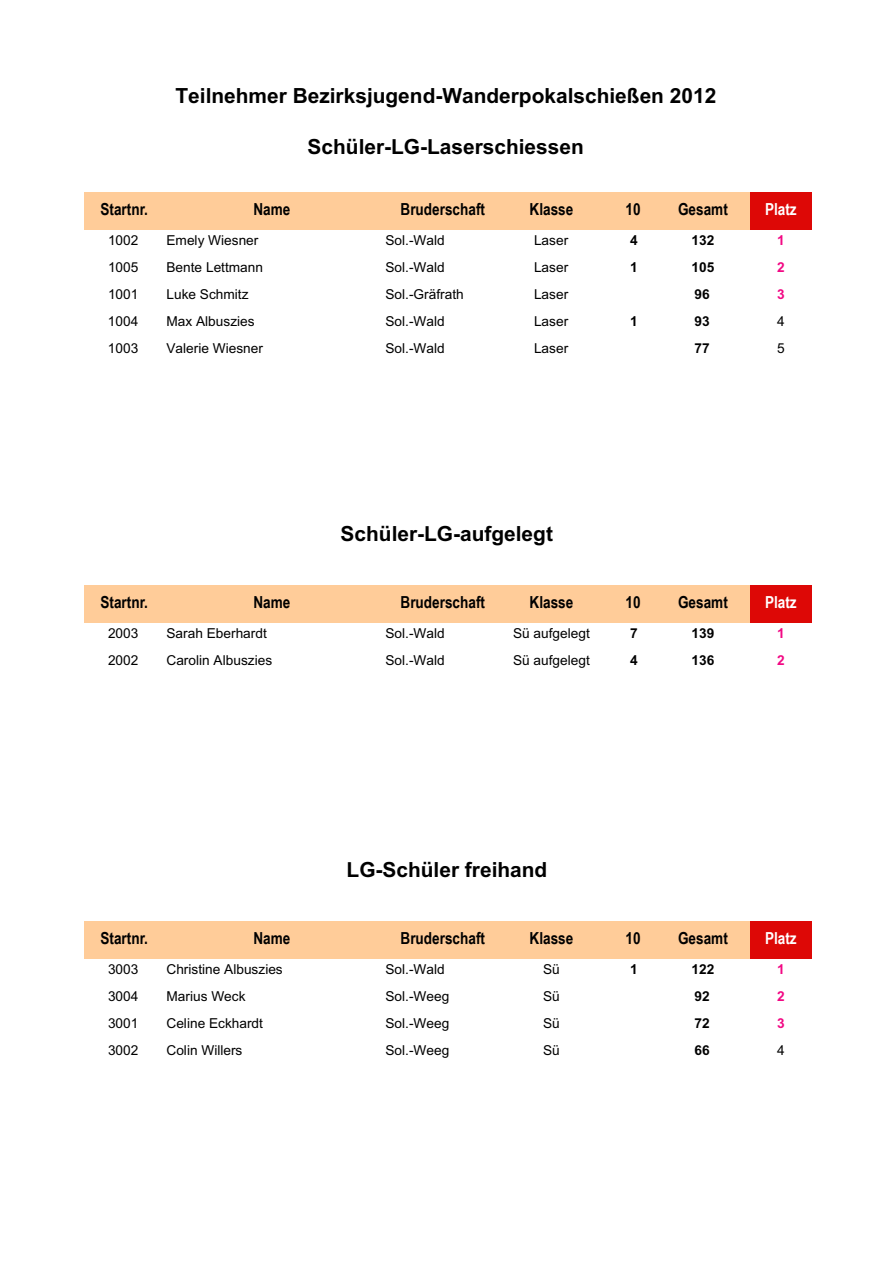
<style>
.page{position:relative;width:893px;height:1263px;background:#fff}
.page>*{position:absolute;margin:0;border:0;box-sizing:border-box;transform-origin:0 0}
.t1{font:700 20.85px "Arial";color:#000}
.t2{font:700 16.5px "Arial Narrow";color:#000}
.t3{font:700 16.5px "Arial Narrow";color:#fff}
.t4{font:13.65px "Arial";color:#000}
.t5{font:700 13.65px "Arial";color:#000}
.t6{font:700 13.65px "Arial";color:#f20884}
</style>
<div class="page">
<div style="left:84px;top:192px;width:668px;height:37px;background:#fc9"></div>
<div style="left:750px;top:192px;width:61px;height:37px;background:#dd0806"></div>
<div style="left:84px;top:585px;width:668px;height:37px;background:#fc9"></div>
<div style="left:750px;top:585px;width:61px;height:37px;background:#dd0806"></div>
<div style="left:84px;top:921px;width:668px;height:37px;background:#fc9"></div>
<div style="left:750px;top:921px;width:61px;height:37px;background:#dd0806"></div>
<h1 class="t1" style="left:175px;top:88px;width:542px">Teilnehmer Bezirksjugend-Wanderpokalschießen 2012</h1>
<h1 class="t1" style="left:308px;top:139px;width:278px">Schüler-LG-Laserschiessen</h1>
<p class="t2" style="left:100px;top:200px;width:49px">Startnr.</p>
<p class="t2" style="left:253px;top:200px;width:38px">Name</p>
<p class="t2" style="left:401px;top:200px;width:86px">Bruderschaft</p>
<p class="t2" style="left:530px;top:200px;width:45px">Klasse</p>
<p class="t2" style="left:626px;top:200px;width:17px">10</p>
<p class="t2" style="left:678px;top:200px;width:51px">Gesamt</p>
<p class="t3" style="left:765px;top:200px;width:33px">Platz</p>
<p class="t4" style="left:108px;top:235px;width:32px">1002</p>
<p class="t4" style="left:166px;top:235px;width:93px">Emely Wiesner</p>
<p class="t4" style="left:385px;top:235px;width:61px">Sol.-Wald</p>
<p class="t4" style="left:534px;top:235px;width:36px">Laser</p>
<p class="t5" style="left:630px;top:236px;width:9px">4</p>
<p class="t5" style="left:692px;top:236px;width:24px">132</p>
<p class="t6" style="left:777px;top:236px;width:9px">1</p>
<p class="t4" style="left:108px;top:262px;width:32px">1005</p>
<p class="t4" style="left:166px;top:262px;width:98px">Bente Lettmann</p>
<p class="t4" style="left:385px;top:262px;width:61px">Sol.-Wald</p>
<p class="t4" style="left:534px;top:262px;width:36px">Laser</p>
<p class="t5" style="left:630px;top:263px;width:9px">1</p>
<p class="t5" style="left:692px;top:263px;width:24px">105</p>
<p class="t6" style="left:777px;top:263px;width:9px">2</p>
<p class="t4" style="left:108px;top:289px;width:32px">1001</p>
<p class="t4" style="left:166px;top:289px;width:84px">Luke Schmitz</p>
<p class="t4" style="left:385px;top:289px;width:80px">Sol.-Gräfrath</p>
<p class="t4" style="left:534px;top:289px;width:36px">Laser</p>
<p class="t5" style="left:694px;top:290px;width:17px">96</p>
<p class="t6" style="left:777px;top:290px;width:9px">3</p>
<p class="t4" style="left:108px;top:317px;width:32px">1004</p>
<p class="t4" style="left:166px;top:317px;width:90px">Max Albuszies</p>
<p class="t4" style="left:385px;top:317px;width:61px">Sol.-Wald</p>
<p class="t4" style="left:534px;top:317px;width:36px">Laser</p>
<p class="t5" style="left:630px;top:317px;width:9px">1</p>
<p class="t5" style="left:694px;top:317px;width:17px">93</p>
<p class="t4" style="left:777px;top:317px;width:9px">4</p>
<p class="t4" style="left:108px;top:344px;width:32px">1003</p>
<p class="t4" style="left:166px;top:344px;width:98px">Valerie Wiesner</p>
<p class="t4" style="left:385px;top:344px;width:61px">Sol.-Wald</p>
<p class="t4" style="left:534px;top:344px;width:36px">Laser</p>
<p class="t5" style="left:694px;top:344px;width:17px">77</p>
<p class="t4" style="left:777px;top:344px;width:9px">5</p>
<h1 class="t1" style="left:341px;top:526px;width:214px">Schüler-LG-aufgelegt</h1>
<p class="t2" style="left:100px;top:593px;width:49px">Startnr.</p>
<p class="t2" style="left:253px;top:593px;width:38px">Name</p>
<p class="t2" style="left:401px;top:593px;width:86px">Bruderschaft</p>
<p class="t2" style="left:530px;top:593px;width:45px">Klasse</p>
<p class="t2" style="left:626px;top:593px;width:17px">10</p>
<p class="t2" style="left:678px;top:593px;width:51px">Gesamt</p>
<p class="t3" style="left:765px;top:593px;width:33px">Platz</p>
<p class="t4" style="left:108px;top:628px;width:32px">2003</p>
<p class="t4" style="left:166px;top:628px;width:102px">Sarah Eberhardt</p>
<p class="t4" style="left:385px;top:628px;width:61px">Sol.-Wald</p>
<p class="t4" style="left:513px;top:628px;width:78px">Sü aufgelegt</p>
<p class="t5" style="left:630px;top:629px;width:9px">7</p>
<p class="t5" style="left:692px;top:629px;width:24px">139</p>
<p class="t6" style="left:777px;top:629px;width:9px">1</p>
<p class="t4" style="left:108px;top:655px;width:32px">2002</p>
<p class="t4" style="left:166px;top:655px;width:107px">Carolin Albuszies</p>
<p class="t4" style="left:385px;top:655px;width:61px">Sol.-Wald</p>
<p class="t4" style="left:513px;top:655px;width:78px">Sü aufgelegt</p>
<p class="t5" style="left:630px;top:656px;width:9px">4</p>
<p class="t5" style="left:692px;top:656px;width:24px">136</p>
<p class="t6" style="left:777px;top:656px;width:9px">2</p>
<h1 class="t1" style="left:347px;top:862px;width:202px">LG-Schüler freihand</h1>
<p class="t2" style="left:100px;top:929px;width:49px">Startnr.</p>
<p class="t2" style="left:253px;top:929px;width:38px">Name</p>
<p class="t2" style="left:401px;top:929px;width:86px">Bruderschaft</p>
<p class="t2" style="left:530px;top:929px;width:45px">Klasse</p>
<p class="t2" style="left:626px;top:929px;width:17px">10</p>
<p class="t2" style="left:678px;top:929px;width:51px">Gesamt</p>
<p class="t3" style="left:765px;top:929px;width:33px">Platz</p>
<p class="t4" style="left:108px;top:964px;width:32px">3003</p>
<p class="t4" style="left:166px;top:964px;width:118px">Christine Albuszies</p>
<p class="t4" style="left:385px;top:964px;width:61px">Sol.-Wald</p>
<p class="t4" style="left:543px;top:964px;width:18px">Sü</p>
<p class="t5" style="left:630px;top:964px;width:9px">1</p>
<p class="t5" style="left:692px;top:964px;width:24px">122</p>
<p class="t6" style="left:777px;top:964px;width:9px">1</p>
<p class="t4" style="left:108px;top:991px;width:32px">3004</p>
<p class="t4" style="left:166px;top:991px;width:81px">Marius Weck</p>
<p class="t4" style="left:385px;top:991px;width:65px">Sol.-Weeg</p>
<p class="t4" style="left:543px;top:991px;width:18px">Sü</p>
<p class="t5" style="left:695px;top:991px;width:17px">92</p>
<p class="t6" style="left:777px;top:991px;width:9px">2</p>
<p class="t4" style="left:108px;top:1018px;width:32px">3001</p>
<p class="t4" style="left:166px;top:1018px;width:98px">Celine Eckhardt</p>
<p class="t4" style="left:385px;top:1018px;width:65px">Sol.-Weeg</p>
<p class="t4" style="left:543px;top:1018px;width:18px">Sü</p>
<p class="t5" style="left:694px;top:1018px;width:17px">72</p>
<p class="t6" style="left:777px;top:1018px;width:9px">3</p>
<p class="t4" style="left:108px;top:1045px;width:32px">3002</p>
<p class="t4" style="left:166px;top:1045px;width:77px">Colin Willers</p>
<p class="t4" style="left:385px;top:1045px;width:65px">Sol.-Weeg</p>
<p class="t4" style="left:543px;top:1045px;width:18px">Sü</p>
<p class="t5" style="left:694px;top:1045px;width:17px">66</p>
<p class="t4" style="left:777px;top:1045px;width:9px">4</p>
</div>
